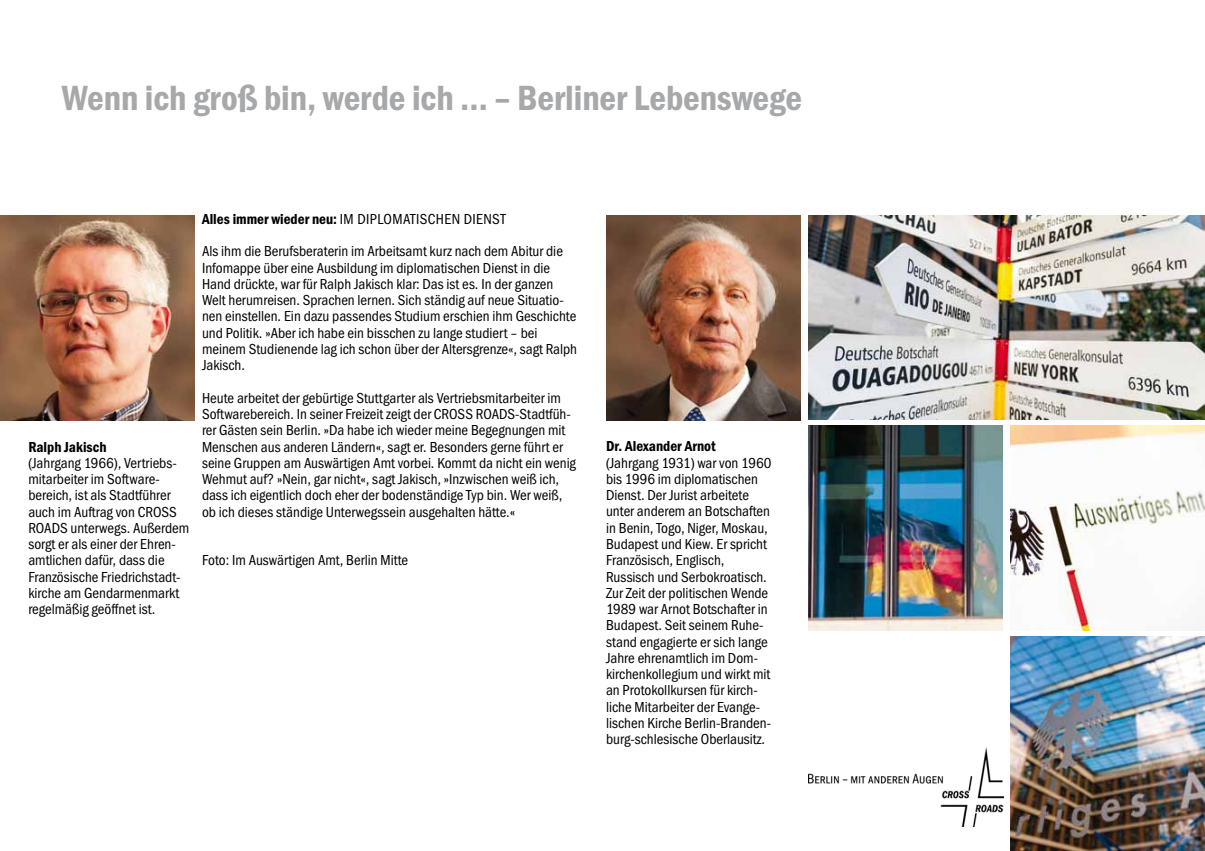
<style>
.page{position:relative;width:1205px;height:851px;background:#fff}
.page>*{position:absolute;margin:0;border:0;box-sizing:border-box;transform-origin:0 0}
.t1{font:600 condensed 36.25px "Franklin Gothic";letter-spacing:-.005em;color:#a7a8aa}
.t2{font:condensed 15px/16.2px "Franklin Gothic";color:#000}
.t3{font:600 condensed 15px "Franklin Gothic";color:#000}
.s1{font-weight:600}
</style>
<div class="page">
<img style="left:808px;top:747px;width:195px;height:78px">
<img style="left:808px;top:425px;width:195px;height:205px">
<img style="left:1010px;top:425px;width:195px;height:205px">
<img style="left:808px;top:215px;width:397px;height:204px">
<img style="left:1010px;top:636px;width:195px;height:214px">
<img style="left:606px;top:215px;width:195px;height:205px">
<img style="left:0;top:215px;width:195px;height:205px">
<h1 class="t1" style="left:62px;top:77px;width:742px">Wenn ich groß bin, werde ich … – Berliner Lebenswege</h1>
<p class="t3" style="left:28px;top:438px;width:80px">Ralph Jakisch</p>
<p class="t2" style="left:28px;top:454px;width:162px">(Jahrgang 1966), Vertriebs&shy;mitarbeiter im Software&shy;bereich, ist als Stadtführer auch im Auftrag von CROSS<br>ROADS unterwegs. Außerdem sorgt er als einer der Ehren&shy;amtlichen dafür, dass die<br>Französische Friedrichstadt&shy;kirche am Gendarmenmarkt regelmäßig geöffnet ist.</p>
<p class="t2" style="left:202px;top:203px;width:362px;line-height:32.5px"><span class="s1">Alles immer wieder neu:</span> IM DIPLOMATISCHEN DIENST<br>Als ihm die Berufsberaterin im Arbeitsamt kurz nach dem Abitur die</p>
<p class="t2" style="left:202px;top:260px;width:377px">Infomappe über eine Ausbildung im diplomatischen Dienst in die Hand drückte, war für Ralph Jakisch klar: Das ist es. In der ganzen Welt herumreisen. Sprachen lernen. Sich ständig auf neue Situatio&shy;nen einstellen. Ein dazu passendes Studium erschien ihm Geschichte und Politik. »Aber ich habe ein bisschen zu lange studiert – bei meinem Studienende lag ich schon über der Altersgrenze«, sagt Ralph Jakisch.</p>
<p class="t2" style="left:202px;top:390px;width:375px">Heute arbeitet der gebürtige Stuttgarter als Vertriebsmitarbeiter im Softwarebereich. In seiner Freizeit zeigt der CROSS ROADS-Stadtfüh&shy;rer Gästen sein Berlin. »Da habe ich wieder meine Begegnungen mit Menschen aus anderen Ländern«, sagt er. Besonders gerne führt er seine Gruppen am Auswärtigen Amt vorbei. Kommt da nicht ein wenig Wehmut auf? »Nein, gar nicht«, sagt Jakisch, »Inzwischen weiß ich, dass ich eigentlich doch eher der bodenständige Typ bin. Wer weiß, ob ich dieses ständige Unterwegssein ausgehalten hätte.«</p>
<p class="t2" style="left:202px;top:552px;width:208px">Foto: Im Auswärtigen Amt, Berlin Mitte</p>
<p class="t3" style="left:606px;top:438px;width:111px">Dr. Alexander Arnot</p>
<p class="t2" style="left:606px;top:454px;width:167px">(Jahrgang 1931) war von 1960 bis 1996 im diplomatischen<br>Dienst. Der Jurist arbeitete unter anderem an Botschaften in Benin, Togo, Niger, Moskau,<br>Budapest und Kiew. Er spricht<br>Französisch, Englisch,<br>Russisch und Serbokroatisch.<br>Zur Zeit der politischen Wende<br>1989 war Arnot Botschafter in<br>Budapest. Seit seinem Ruhe&shy;stand engagierte er sich lange<br>Jahre ehrenamtlich im Dom&shy;kirchenkollegium und wirkt mit an Protokollkursen für kirch&shy;liche Mitarbeiter der Evange&shy;lischen Kirche Berlin-Branden&shy;burg-schlesische Oberlausitz.</p>
</div>
